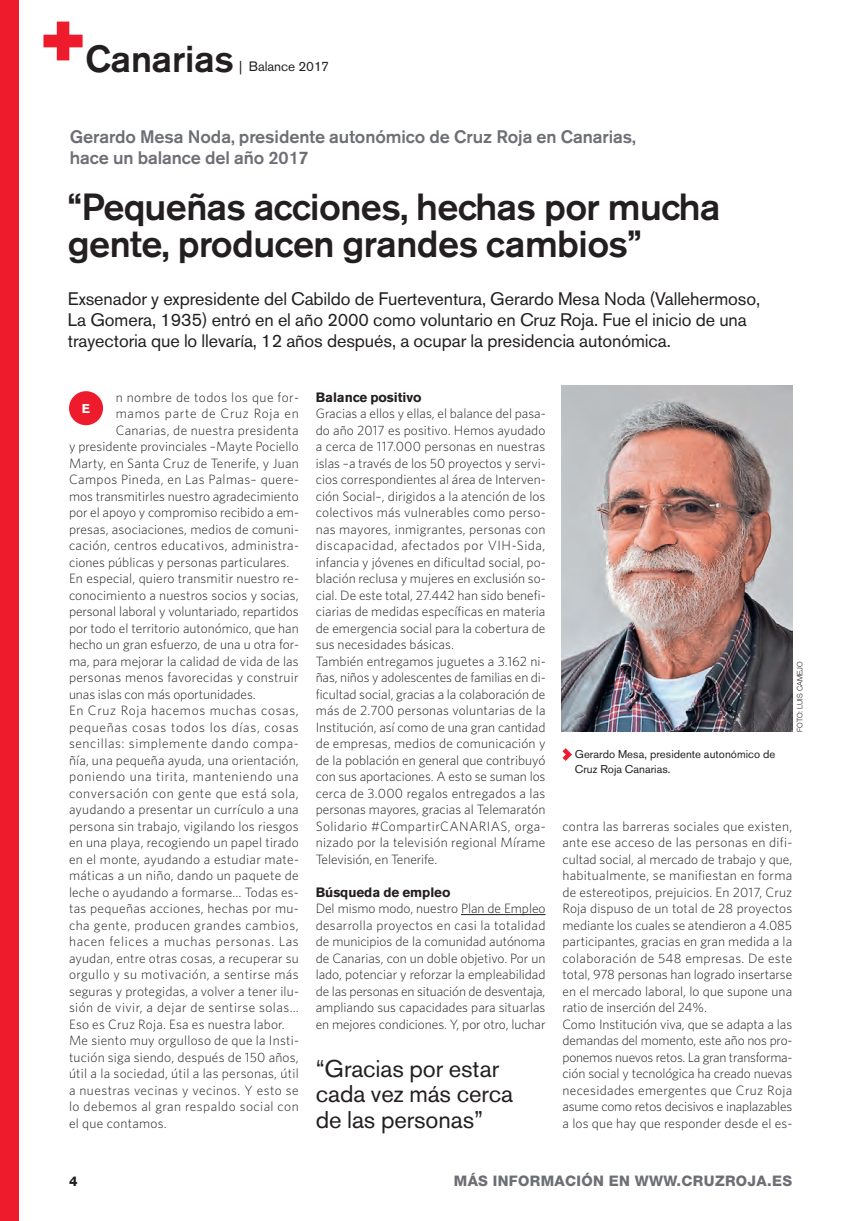
<style>
.page{position:relative;width:851px;height:1221px;background:#fff}
.page>*{position:absolute;margin:0;border:0;box-sizing:border-box;transform-origin:0 0}
.t1{font:500 37.5px/37.5px "Akzidenz Grotesk BE";letter-spacing:-.015em;color:#231f20}
.t2{font:24px/25.5px "Akzidenz Grotesk BE";letter-spacing:-.005em;color:#231f20}
.t3{font:18px/21px "Akzidenz Grotesk BE";letter-spacing:-.005em;color:#231f20}
.t4{font:500 18px/21px "Akzidenz Grotesk BE";letter-spacing:-.005em;color:#6d6f74}
.t5{font:800 14.55px "Helvetica Neue";letter-spacing:.025em;color:#6d6f74}
.t6{font:300 13.5px/16.5px "Whitney";letter-spacing:.01em;color:#231f20}
.t7{font:300 13.5px "Whitney";letter-spacing:.035em;color:#231f20}
.t8{font:300 13.5px "Whitney";letter-spacing:.05em;color:#231f20}
.t9{font:300 13.5px "Whitney";letter-spacing:.045em;color:#231f20}
.t10{font:300 13.5px "Whitney";letter-spacing:.03em;color:#231f20}
.t11{font:700 13.5px "Akzidenz Grotesk BE";letter-spacing:-.005em;color:#231f20}
.t12{font:13.5px "Akzidenz Grotesk BE";letter-spacing:-.005em;color:#231f20}
.t13{font:800 13.5px "Helvetica Neue";color:#231f20}
.t14{font:700 12.75px "Akzidenz Grotesk BE";color:#fff}
.t15{font:11.25px/15px "Akzidenz Grotesk BE";letter-spacing:.005em;color:#231f20}
.t16{font:300 7.5px "Helvetica Neue";letter-spacing:-.005em;color:#231f20}
</style>
<div class="page">
<div style="left:0;top:0;width:18px;height:1221px;background:#ee1b2c"></div>
<img style="left:561px;top:385px;width:231px;height:346px">
<svg style="left:562px;top:748px;width:10px;height:13px"></svg>
<hr style="left:461px;top:914px;width:84px;height:1px;background:#231f20">
<svg style="left:43px;top:22px;width:40px;height:38px"></svg>
<div style="left:69px;top:391px;width:34px;height:34px;background:#ee1b2c;border-radius:50%"></div>
<h1 class="t1" style="left:85px;top:43px;width:150px">Canarias</h1>
<p class="t12" style="left:239px;top:62px;width:91px">| Balance 2017</p>
<h3 class="t4" style="left:70px;top:128px;width:567px">Gerardo Mesa Noda, presidente autonómico de Cruz Roja en Canarias, hace un balance del año 2017</h3>
<h1 class="t1" style="left:68px;top:191px;width:654px">“Pequeñas acciones, hechas por mucha gente, producen grandes cambios”</h1>
<p class="t3" style="left:68px;top:290px;width:693px">Exsenador y expresidente del Cabildo de Fuerteventura, Gerardo Mesa Noda (Vallehermoso,<br>La Gomera, 1935) entró en el año 2000 como voluntario en Cruz Roja. Fue el inicio de una trayectoria que lo llevaría, 12 años después, a ocupar la presidencia autonómica.</p>
<p class="t7" style="left:116px;top:392px;width:185px">n nombre de todos los que for-</p>
<p class="t8" style="left:116px;top:408px;width:184px">mamos parte de Cruz Roja en</p>
<p class="t6" style="left:116px;top:423px;width:184px">Canarias, de nuestra presidenta</p>
<p class="t6" style="left:69px;top:439px;width:231px">y presidente provinciales –Mayte Pociello</p>
<p class="t6" style="left:69px;top:455px;width:231px">Marty, en Santa Cruz de Tenerife, y Juan</p>
<p class="t10" style="left:69px;top:474px;width:231px">Campos Pineda, en Las Palmas– quere-</p>
<p class="t6" style="left:69px;top:488px;width:231px">mos transmitirles nuestro agradecimiento</p>
<p class="t6" style="left:69px;top:505px;width:231px">por el apoyo y compromiso recibido a em-</p>
<p class="t6" style="left:69px;top:521px;width:231px">presas, asociaciones, medios de comuni-</p>
<p class="t6" style="left:69px;top:538px;width:231px">cación, centros educativos, administra-</p>
<p class="t6" style="left:69px;top:554px;width:222px">ciones públicas y personas particulares.</p>
<p class="t6" style="left:69px;top:571px;width:231px">En especial, quiero transmitir nuestro re-</p>
<p class="t6" style="left:69px;top:587px;width:231px">conocimiento a nuestros socios y socias,</p>
<p class="t6" style="left:69px;top:604px;width:231px">personal laboral y voluntariado, repartidos</p>
<p class="t6" style="left:69px;top:620px;width:231px">por todo el territorio autonómico, que han</p>
<p class="t6" style="left:69px;top:637px;width:231px">hecho un gran esfuerzo, de una u otra for-</p>
<p class="t6" style="left:69px;top:653px;width:231px">ma, para mejorar la calidad de vida de las</p>
<p class="t6" style="left:69px;top:670px;width:231px">personas menos favorecidas y construir</p>
<p class="t6" style="left:69px;top:686px;width:188px">unas islas con más oportunidades.</p>
<p class="t8" style="left:69px;top:705px;width:231px">En Cruz Roja hacemos muchas cosas,</p>
<p class="t8" style="left:69px;top:722px;width:231px">pequeñas cosas todos los días, cosas</p>
<p class="t9" style="left:69px;top:738px;width:231px">sencillas: simplemente dando compa-</p>
<p class="t6" style="left:69px;top:752px;width:231px">ñía, una pequeña ayuda, una orientación,</p>
<p class="t9" style="left:69px;top:771px;width:231px">poniendo una tirita, manteniendo una</p>
<p class="t9" style="left:69px;top:788px;width:231px">conversación con gente que está sola,</p>
<p class="t6" style="left:69px;top:802px;width:231px">ayudando a presentar un currículo a una</p>
<p class="t6" style="left:69px;top:818px;width:231px">persona sin trabajo, vigilando los riesgos</p>
<p class="t6" style="left:69px;top:835px;width:231px">en una playa, recogiendo un papel tirado</p>
<p class="t6" style="left:69px;top:851px;width:231px">en el monte, ayudando a estudiar mate-</p>
<p class="t6" style="left:69px;top:868px;width:231px">máticas a un niño, dando un paquete de</p>
<p class="t6" style="left:69px;top:884px;width:231px">leche o ayudando a formarse… Todas es-</p>
<p class="t6" style="left:69px;top:901px;width:231px">tas pequeñas acciones, hechas por mu-</p>
<p class="t7" style="left:69px;top:920px;width:231px">cha gente, producen grandes cambios,</p>
<p class="t8" style="left:69px;top:936px;width:231px">hacen felices a muchas personas. Las</p>
<p class="t6" style="left:69px;top:950px;width:231px">ayudan, entre otras cosas, a recuperar su</p>
<p class="t10" style="left:69px;top:969px;width:231px">orgullo y su motivación, a sentirse más</p>
<p class="t6" style="left:69px;top:983px;width:231px">seguras y protegidas, a volver a tener ilu-</p>
<p class="t7" style="left:69px;top:1002px;width:231px">sión de vivir, a dejar de sentirse solas…</p>
<p class="t6" style="left:69px;top:1016px;width:217px">Eso es Cruz Roja. Esa es nuestra labor.</p>
<p class="t6" style="left:69px;top:1033px;width:231px">Me siento muy orgulloso de que la Insti-</p>
<p class="t6" style="left:69px;top:1049px;width:231px">tución siga siendo, después de 150 años,</p>
<p class="t6" style="left:69px;top:1066px;width:231px">útil a la sociedad, útil a las personas, útil</p>
<p class="t7" style="left:69px;top:1085px;width:231px">a nuestras vecinas y vecinos. Y esto se</p>
<p class="t7" style="left:69px;top:1101px;width:231px">lo debemos al gran respaldo social con</p>
<p class="t6" style="left:69px;top:1115px;width:99px">el que contamos.</p>
<p class="t14" style="left:82px;top:404px;width:10px">E</p>
<p class="t13" style="left:69px;top:1176px;width:10px">4</p>
<p class="t11" style="left:316px;top:392px;width:107px">Balance positivo</p>
<p class="t6" style="left:316px;top:406px;width:231px">Gracias a ellos y ellas, el balance del pasa&shy;do año 2017 es positivo. Hemos ayudado a cerca de 117.000 personas en nuestras islas –a través de los 50 proyectos y servi&shy;cios correspondientes al área de Interven&shy;ción Social–, dirigidos a la atención de los colectivos más vulnerables como perso&shy;nas mayores, inmigrantes, personas con discapacidad, afectados por VIH-Sida, infancia y jóvenes en dificultad social, po&shy;blación reclusa y mujeres en exclusión so&shy;cial. De este total, 27.442 han sido benefi&shy;ciarias de medidas específicas en materia de emergencia social para la cobertura de sus necesidades básicas.<br>También entregamos juguetes a 3.162 ni&shy;ñas, niños y adolescentes de familias en di&shy;ficultad social, gracias a la colaboración de más de 2.700 personas voluntarias de la Institución, así como de una gran cantidad de empresas, medios de comunicación y de la población en general que contribuyó con sus aportaciones. A esto se suman los cerca de 3.000 regalos entregados a las personas mayores, gracias al Telemaratón Solidario #CompartirCANARIAS, orga&shy;nizado por la televisión regional Mírame Televisión, en Tenerife.</p>
<p class="t11" style="left:316px;top:887px;width:136px">Búsqueda de empleo</p>
<p class="t6" style="left:316px;top:901px;width:231px;text-align:justify">Del mismo modo, nuestro Plan de Empleo desarrolla proyectos en casi la totalidad de municipios de la comunidad autónoma de Canarias, con un doble objetivo. Por un lado, potenciar y reforzar la empleabilidad de las personas en situación de desventaja, ampliando sus capacidades para situarlas en mejores condiciones. Y, por otro, luchar</p>
<h2 class="t2" style="left:316px;top:1058px;width:199px">“Gracias por estar cada vez más cerca de las personas”</h2>
<p class="t15" style="left:575px;top:748px;width:202px">Gerardo Mesa, presidente autonómico de<br>Cruz Roja Canarias.</p>
<p class="t16" style="left:797px;top:731px;width:72px;rotate:-90deg">FOTO: LUIS CAMEJO</p>
<p class="t6" style="left:562px;top:818px;width:231px">contra las barreras sociales que existen, ante ese acceso de las personas en difi&shy;cultad social, al mercado de trabajo y que, habitualmente, se manifiestan en forma de estereotipos, prejuicios. En 2017, Cruz Roja dispuso de un total de 28 proyectos mediante los cuales se atendieron a 4.085 participantes, gracias en gran medida a la colaboración de 548 empresas. De este total, 978 personas han logrado insertarse en el mercado laboral, lo que supone una ratio de inserción del 24%.<br>Como Institución viva, que se adapta a las demandas del momento, este año nos pro&shy;ponemos nuevos retos. La gran transforma&shy;ción social y tecnológica ha creado nuevas necesidades emergentes que Cruz Roja asume como retos decisivos e inaplazables a los que hay que responder desde el es-</p>
<p class="t5" style="left:454px;top:1175px;width:340px">MÁS INFORMACIÓN EN WWW.CRUZROJA.ES</p>
</div>
